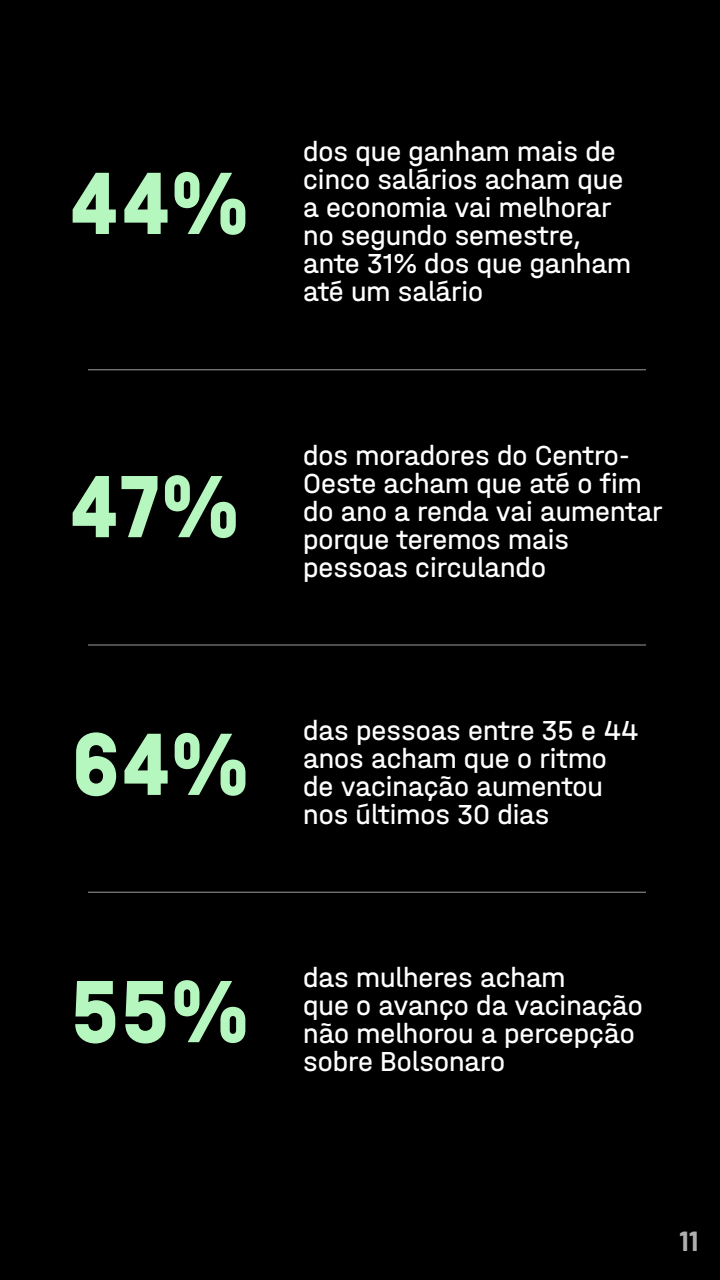
<style>
.page{position:relative;width:720px;height:1280px;background:#000}
.page>*{position:absolute;margin:0;border:0;box-sizing:border-box;transform-origin:0 0}
.t1{font:87.4px "Plaak 6 Ney 56 Heavy";color:#b6f6bf}
.t2{font:29px/28px "Halvar Mittel";color:#fff}
.t3{font:700 27px "Barlow";color:#afafb0}
</style>
<div class="page">
<hr style="left:88px;top:369px;width:558px;height:1px;background:#9d9d9c">
<hr style="left:88px;top:644px;width:558px;height:2px;background:#9d9d9c">
<hr style="left:88px;top:892px;width:558px;height:1px;background:#9d9d9c">
<h1 class="t1" style="left:70px;top:136px;width:181px">44%</h1>
<h1 class="t1" style="left:70px;top:440px;width:172px">47%</h1>
<h1 class="t1" style="left:70px;top:697px;width:181px">64%</h1>
<h1 class="t1" style="left:70px;top:945px;width:181px">55%</h1>
<p class="t2" style="left:303px;top:137px;width:329px">dos que ganham mais de cinco salários acham que a economia vai melhorar no segundo semestre, ante 31% dos que ganham até um salário</p>
<p class="t2" style="left:303px;top:440px;width:361px">dos moradores do Centro-<br>Oeste acham que até o fim do ano a renda vai aumentar porque teremos mais pessoas circulando</p>
<p class="t2" style="left:303px;top:715px;width:337px">das pessoas entre 35 e 44 anos acham que o ritmo de vacinação aumentou nos últimos 30 dias</p>
<p class="t2" style="left:303px;top:963px;width:341px">das mulheres acham<br>que o avanço da vacinação não melhorou a percepção sobre Bolsonaro</p>
<p class="t3" style="left:679px;top:1221px;width:21px">11</p>
</div>
